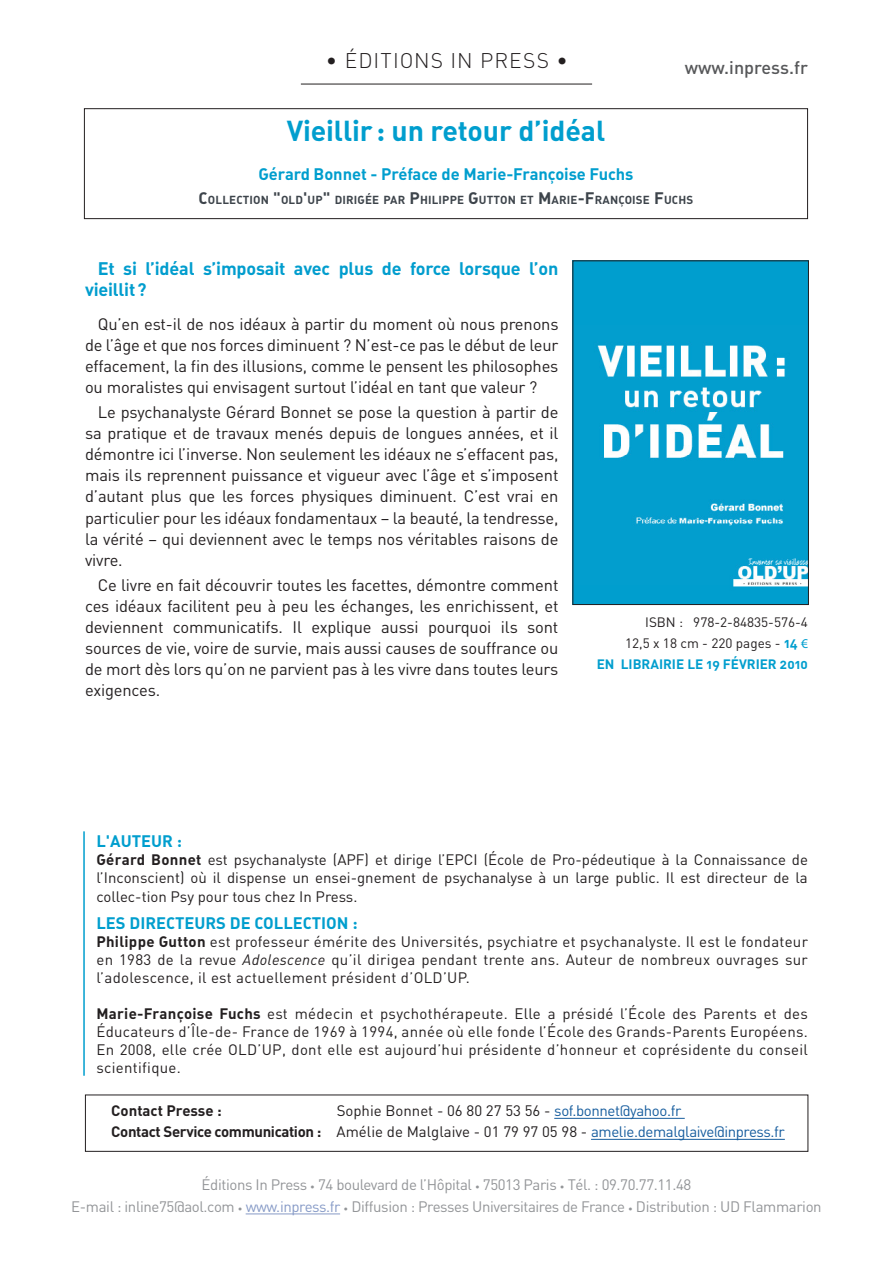
<style>
.page{position:relative;width:893px;height:1263px;background:#fff}
.page>*{position:absolute;margin:0;border:0;box-sizing:border-box;transform-origin:0 0}
.t1{font:28.5px "DIN Bold Alternate";letter-spacing:-.005em;color:#009ece}
.t2{font:300 21px "DIN";letter-spacing:.05em;color:#231f20}
.t3{font:18px/21px "DIN Bold Alternate";letter-spacing:-.01em;color:#019dce}
.t4{font:500 18px "DIN";color:#57585a}
.t5{font:16.5px/21px "DIN";letter-spacing:-.01em;color:#231f20;text-align:justify}
.t6{font:16.5px "DIN Bold Alternate";letter-spacing:-.005em;color:#009ece}
.t7{font:15px/18px "DIN";color:#231f20;text-align:justify}
.t8{font:15px/21.8px "DIN";letter-spacing:-.025em;color:#939598;text-align:center}
.t9{font:15px/21px "DIN";letter-spacing:-.02em;color:#231f20}
.t10{font:700 15px "DIN";color:#231f20}
.t11{font:13.5px/21px "DIN";color:#231f20;text-align:right}
.t12{font:13.5px "DIN Bold Alternate";color:#009ece}
.t13{font:11.55px "DIN Bold Alternate";letter-spacing:.015em;color:#3d444b}
.s1{font-size:16.5px}
.s2{font-family:"DIN Bold Alternate";color:#009ece}
.s3{font-family:"Myriad Pro";color:#009ece}
.s4{font-family:"DIN Bold Alternate"}
.s5{font-style:italic}
.s6{color:#175d9e}
.s7{font-weight:700}
.s8{font-size:9px}
.s9{color:#879bc7}
</style>
<div class="page">
<hr style="left:301px;top:84px;width:291px;height:1px;background:#231f20">
<hr style="left:246px;top:1213px;width:94px;height:1px;background:#879bc7">
<div style="left:84px;top:108px;width:724px;height:111px;border:1px solid #231f20"></div>
<hr style="left:554px;top:1118px;width:131px;height:1px;background:#175d9e">
<hr style="left:591px;top:1139px;width:194px;height:1px;background:#175d9e">
<div style="left:85px;top:1094px;width:723px;height:58px;border:1px solid #231f20"></div>
<hr style="left:83px;top:831px;width:2px;height:245px;background:#009ece">
<img style="left:574px;top:262px;width:233px;height:341px">
<div style="left:572px;top:260px;width:237px;height:345px;border:1px solid #231f20"></div>
<p class="t2" style="left:326px;top:47px;width:244px">• ÉDITIONS IN PRESS •</p>
<p class="t4" style="left:685px;top:56px;width:125px">www.inpress.fr</p>
<h1 class="t1" style="left:287px;top:112px;width:320px">Vieillir : un retour d’idéal</h1>
<p class="t6" style="left:258px;top:163px;width:377px">Gérard Bonnet - Préface de Marie-Françoise Fuchs</p>
<p class="t13" style="left:199px;top:193px;width:496px"><span class="s1">C</span>OLLECTION <span class="s1">"</span>OLD<span class="s1">'</span>UP<span class="s1">"</span> DIRIGÉE PAR <span class="s1">P</span>HILIPPE <span class="s1">G</span>UTTON ET <span class="s1">M</span>ARIE<span class="s1">-F</span>RANÇOISE <span class="s1">F</span>UCHS</p>
<p class="t3" style="left:85px;top:258px;width:475px;text-indent:13px">Et si l’idéal s’imposait avec plus de force lorsque l’on vieillit?</p>
<p class="t5" style="left:85px;top:313px;width:475px;text-indent:13px">Qu’en est-il de nos idéaux à partir du moment où nous prenons de l’âge et que nos forces diminuent ? N’est-ce pas le début de leur effacement, la fin des illusions, comme le pensent les philosophes ou moralistes qui envisagent surtout l’idéal en tant que valeur ?</p>
<p class="t5" style="left:85px;top:402px;width:475px;text-indent:13px">Le psychanalyste Gérard Bonnet se pose la question à partir de sa pratique et de travaux menés depuis de longues années, et il démontre ici l’inverse. Non seulement les idéaux ne s’effacent pas, mais ils reprennent puissance et vigueur avec l’âge et s’imposent d’autant plus que les forces physiques diminuent. C’est vrai en particulier pour les idéaux fondamentaux – la beauté, la tendresse, la vérité – qui deviennent avec le temps nos véritables raisons de vivre.</p>
<p class="t5" style="left:85px;top:574px;width:475px;text-indent:13px">Ce livre en fait découvrir toutes les facettes, démontre comment ces idéaux facilitent peu à peu les échanges, les enrichissent, et deviennent communicatifs. Il explique aussi pourquoi ils sont sources de vie, voire de survie, mais aussi causes de souffrance ou de mort dès lors qu’on ne parvient pas à les vivre dans toutes leurs exigences.</p>
<p class="t11" style="left:625px;top:611px;width:184px">ISBN : 978-2-84835-576-4<br>12,5 x 18 cm - 220 pages - <span class="s2">14</span> <span class="s3">€</span></p>
<p class="t12" style="left:597px;top:655px;width:213px">EN LIBRAIRIE LE 19 FÉVRIER 2010</p>
<p class="t6" style="left:96px;top:830px;width:87px">L'AUTEUR :</p>
<p class="t7" style="left:96px;top:850px;width:713px"><span class="s4">Gérard Bonnet</span> est psychanalyste (APF) et dirige l’EPCI (École de Pro-pédeutique à la Connaissance de l’Inconscient) où il dispense un ensei-gnement de psychanalyse à un large public. Il est directeur de la</p>
<p class="t7" style="left:96px;top:888px;width:263px">collec-tion Psy pour tous chez In Press.</p>
<p class="t6" style="left:96px;top:912px;width:263px">LES DIRECTEURS DE COLLECTION :</p>
<p class="t7" style="left:96px;top:932px;width:713px"><span class="s4">Philippe Gutton</span> est professeur émérite des Universités, psychiatre et psychanalyste. Il est le fondateur en 1983 de la revue <span class="s5">Adolescence</span> qu’il dirigea pendant trente ans. Auteur de nombreux ouvrages sur l’adolescence, il est actuellement président d’OLD’UP.</p>
<p class="t7" style="left:96px;top:1004px;width:713px"><span class="s4">Marie-Françoise Fuchs</span> est médecin et psychothérapeute. Elle a présidé l’École des Parents et des Éducateurs d’Île-de- France de 1969 à 1994, année où elle fonde l’École des Grands-Parents Européens.<br>En 2008, elle crée OLD’UP, dont elle est aujourd’hui présidente d’honneur et coprésidente du conseil scientifique.</p>
<p class="t9" style="left:111px;top:1100px;width:675px;text-indent:225px">Sophie Bonnet - 06 80 27 53 56 - <span class="s6">sof.bonnet@yahoo.fr<br></span><span class="s7">Contact Service communication :</span> Amélie de Malglaive - 01 79 97 05 98 - <span class="s6">amelie.demalglaive@inpress.fr</span></p>
<p class="t10" style="left:111px;top:1101px;width:112px">Contact Presse :</p>
<p class="t8" style="left:71px;top:1173px;width:752px">Éditions In Press <span class="s8">•</span> 74 boulevard de l’Hôpital <span class="s8">•</span> 75013 Paris <span class="s8">•</span> Tél. : 09.70.77.11.48<br>E-mail : inline75@aol.com <span class="s8">•</span> <span class="s9">www.inpress.fr</span> <span class="s8">•</span> Diffusion : Presses Universitaires de France <span class="s8">•</span> Distribution : UD Flammarion</p>
</div>
